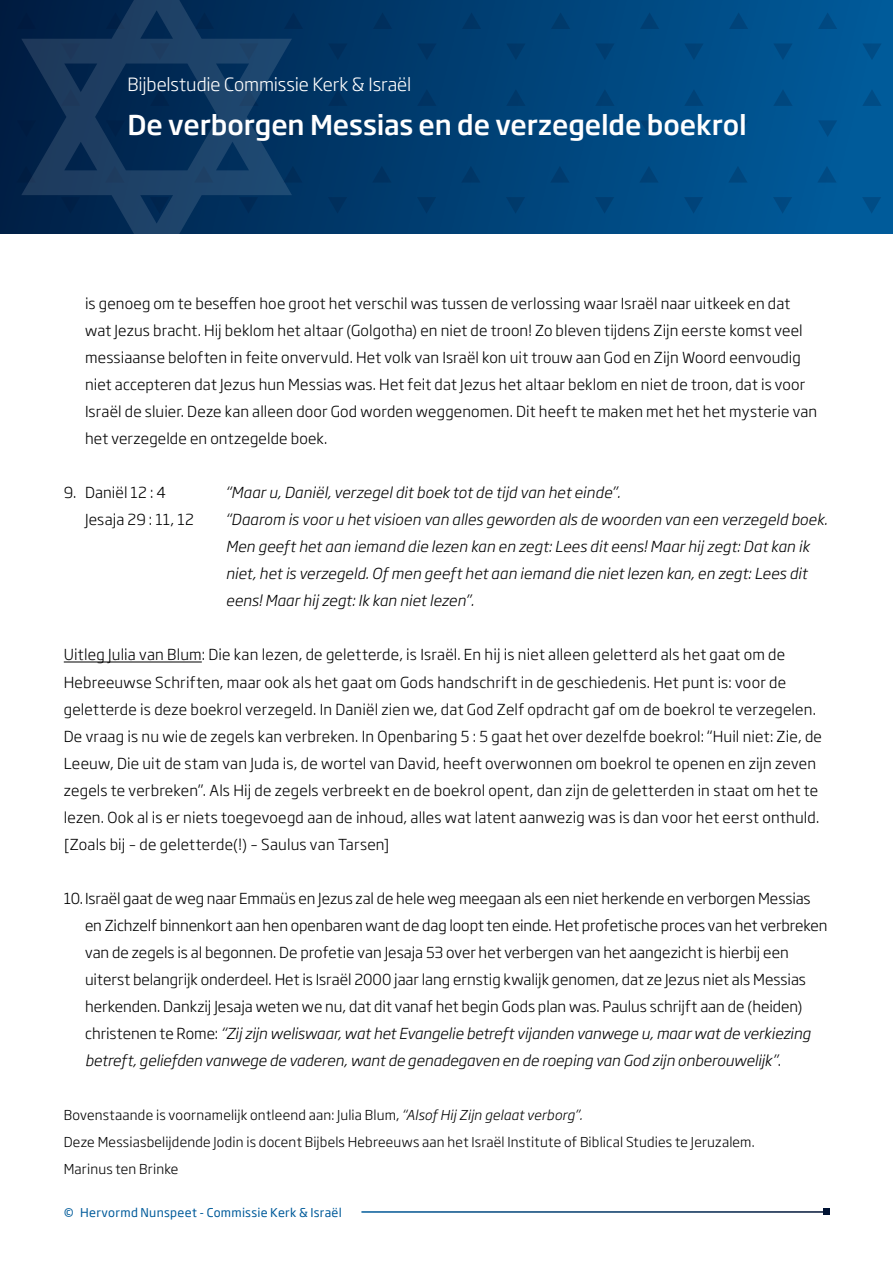
<style>
.page{position:relative;width:893px;height:1263px;background:#fff}
.page>*{position:absolute;margin:0;border:0;box-sizing:border-box;transform-origin:0 0}
.t1{font:500 27px "Soho Gothic Pro";letter-spacing:-.005em;color:#fff}
.t2{font:300 18px "Soho Gothic Pro";letter-spacing:-.01em;color:#fff}
.t3{font:300 15px/27px "Soho Gothic Pro";letter-spacing:.01em;color:#000}
.t4{font:italic 300 15px/27px "Soho Gothic Pro";letter-spacing:.005em;color:#000}
.t5{font:300 13.5px/27px "Soho Gothic Pro";letter-spacing:.015em;color:#000}
.t6{font:12px "Soho Gothic Pro";letter-spacing:.025em;color:#005b9a}
.s1{font-style:italic}
</style>
<div class="page">
<hr style="left:64px;top:662px;width:138px;height:1px;background:#000">
<svg style="left:0;top:0;width:893px;height:234px;background:#00467d"></svg>
<svg style="left:17px;top:120px;width:4px;height:17px"></svg>
<svg style="left:17px;top:12px;width:4px;height:17px"></svg>
<svg style="left:328px;top:43px;width:19px;height:17px"></svg>
<svg style="left:328px;top:89px;width:19px;height:17px"></svg>
<svg style="left:292px;top:120px;width:11px;height:17px"></svg>
<svg style="left:292px;top:12px;width:11px;height:17px"></svg>
<svg style="left:417px;top:43px;width:19px;height:17px"></svg>
<svg style="left:417px;top:89px;width:19px;height:17px"></svg>
<svg style="left:373px;top:120px;width:19px;height:17px"></svg>
<svg style="left:373px;top:12px;width:19px;height:17px"></svg>
<svg style="left:506px;top:43px;width:19px;height:17px"></svg>
<svg style="left:506px;top:89px;width:19px;height:17px"></svg>
<svg style="left:462px;top:120px;width:19px;height:17px"></svg>
<svg style="left:462px;top:12px;width:19px;height:17px"></svg>
<svg style="left:595px;top:43px;width:20px;height:17px"></svg>
<svg style="left:595px;top:89px;width:20px;height:17px"></svg>
<svg style="left:551px;top:120px;width:19px;height:17px"></svg>
<svg style="left:551px;top:12px;width:19px;height:17px"></svg>
<svg style="left:684px;top:43px;width:20px;height:17px"></svg>
<svg style="left:684px;top:89px;width:20px;height:17px"></svg>
<svg style="left:640px;top:120px;width:19px;height:17px"></svg>
<svg style="left:640px;top:12px;width:19px;height:17px"></svg>
<svg style="left:773px;top:43px;width:20px;height:17px"></svg>
<svg style="left:773px;top:89px;width:20px;height:17px"></svg>
<svg style="left:729px;top:120px;width:19px;height:17px"></svg>
<svg style="left:729px;top:12px;width:19px;height:17px"></svg>
<svg style="left:862px;top:43px;width:20px;height:17px"></svg>
<svg style="left:862px;top:89px;width:20px;height:17px"></svg>
<svg style="left:818px;top:120px;width:19px;height:17px"></svg>
<svg style="left:818px;top:12px;width:19px;height:17px"></svg>
<svg style="left:16px;top:166px;width:5px;height:17px"></svg>
<svg style="left:292px;top:166px;width:10px;height:17px"></svg>
<svg style="left:372px;top:166px;width:19px;height:17px"></svg>
<svg style="left:328px;top:197px;width:19px;height:17px"></svg>
<svg style="left:461px;top:166px;width:19px;height:17px"></svg>
<svg style="left:417px;top:197px;width:19px;height:17px"></svg>
<svg style="left:550px;top:166px;width:20px;height:17px"></svg>
<svg style="left:506px;top:197px;width:19px;height:17px"></svg>
<svg style="left:639px;top:166px;width:20px;height:17px"></svg>
<svg style="left:595px;top:197px;width:19px;height:17px"></svg>
<svg style="left:728px;top:166px;width:20px;height:17px"></svg>
<svg style="left:684px;top:197px;width:19px;height:17px"></svg>
<svg style="left:817px;top:166px;width:20px;height:17px"></svg>
<svg style="left:773px;top:197px;width:19px;height:17px"></svg>
<svg style="left:862px;top:197px;width:19px;height:17px"></svg>
<svg style="left:21px;top:0;width:271px;height:234px;background:#0d335b"></svg>
<svg style="left:823px;top:1209px;width:6px;height:6px"></svg>
<p class="t2" style="left:128px;top:70px;width:285px">Bijbelstudie Commissie Kerk &amp; Israël</p>
<h1 class="t1" style="left:128px;top:104px;width:621px">De verborgen Messias en de verzegelde boekrol</h1>
<p class="t3" style="left:85px;top:289px;width:734px">is genoeg om te beseffen hoe groot het verschil was tussen de verlossing waar Israël naar uitkeek en dat wat Jezus bracht. Hij beklom het altaar (Golgotha) en niet de troon! Zo bleven tijdens Zijn eerste komst veel messiaanse beloften in feite onvervuld. Het volk van Israël kon uit trouw aan God en Zijn Woord eenvoudig niet accepteren dat Jezus hun Messias was. Het feit dat Jezus het altaar beklom en niet de troon, dat is voor Israël de sluier. Deze kan alleen door God worden weggenomen. Dit heeft te maken met het het mysterie van het verzegelde en ontzegelde boek.</p>
<p class="t3" style="left:64px;top:478px;width:104px">9. Daniël 12 : 4</p>
<p class="t4" style="left:226px;top:478px;width:396px">“Maar u, Daniël, verzegel dit boek tot de tijd van het einde”.</p>
<p class="t3" style="left:85px;top:505px;width:110px">Jesaja 29 : 11, 12</p>
<p class="t4" style="left:226px;top:505px;width:603px">“Daarom is voor u het visioen van alles geworden als de woorden van een verzegeld boek.<br>Men geeft het aan iemand die lezen kan en zegt: Lees dit eens! Maar hij zegt: Dat kan ik niet, het is verzegeld. Of men geeft het aan iemand die niet lezen kan, en zegt: Lees dit eens! Maar hij zegt: Ik kan niet lezen”.</p>
<p class="t3" style="left:64px;top:640px;width:760px">Uitleg Julia van Blum: Die kan lezen, de geletterde, is Israël. En hij is niet alleen geletterd als het gaat om de Hebreeuwse Schriften, maar ook als het gaat om Gods handschrift in de geschiedenis. Het punt is: voor de geletterde is deze boekrol verzegeld. In Daniël zien we, dat God Zelf opdracht gaf om de boekrol te verzegelen.<br>De vraag is nu wie de zegels kan verbreken. In Openbaring 5 : 5 gaat het over dezelfde boekrol: “Huil niet: Zie, de Leeuw, Die uit de stam van Juda is, de wortel van David, heeft overwonnen om boekrol te openen en zijn zeven zegels te verbreken”. Als Hij de zegels verbreekt en de boekrol opent, dan zijn de geletterden in staat om het te lezen. Ook al is er niets toegevoegd aan de inhoud, alles wat latent aanwezig was is dan voor het eerst onthuld. [Zoals bij – de geletterde(!) – Saulus van Tarsen]</p>
<p class="t3" style="left:85px;top:883px;width:744px;text-indent:-21px">10. Israël gaat de weg naar Emmaüs en Jezus zal de hele weg meegaan als een niet herkende en verborgen Messias en Zichzelf binnenkort aan hen openbaren want de dag loopt ten einde. Het profetische proces van het verbreken van de zegels is al begonnen. De profetie van Jesaja 53 over het verbergen van het aangezicht is hierbij een uiterst belangrijk onderdeel. Het is Israël 2000 jaar lang ernstig kwalijk genomen, dat ze Jezus niet als Messias herkenden. Dankzij Jesaja weten we nu, dat dit vanaf het begin Gods plan was. Paulus schrijft aan de (heiden) christenen te Rome: <span class="s1">“Zij zijn weliswaar, wat het Evangelie betreft vijanden vanwege u, maar wat de verkiezing betreft, geliefden vanwege de vaderen, want de genadegaven en de roeping van God zijn onberouwelijk”</span>.</p>
<p class="t5" style="left:64px;top:1100px;width:692px">Bovenstaande is voornamelijk ontleend aan: Julia Blum, <span class="s1">“Alsof Hij Zijn gelaat verborg”.<br></span>Deze Messiasbelijdende Jodin is docent Bijbels Hebreeuws aan het Israël Institute of Biblical Studies te Jeruzalem.<br>Marinus ten Brinke</p>
<p class="t6" style="left:64px;top:1203px;width:280px">© Hervormd Nunspeet - Commissie Kerk &amp; Israël</p>
</div>
